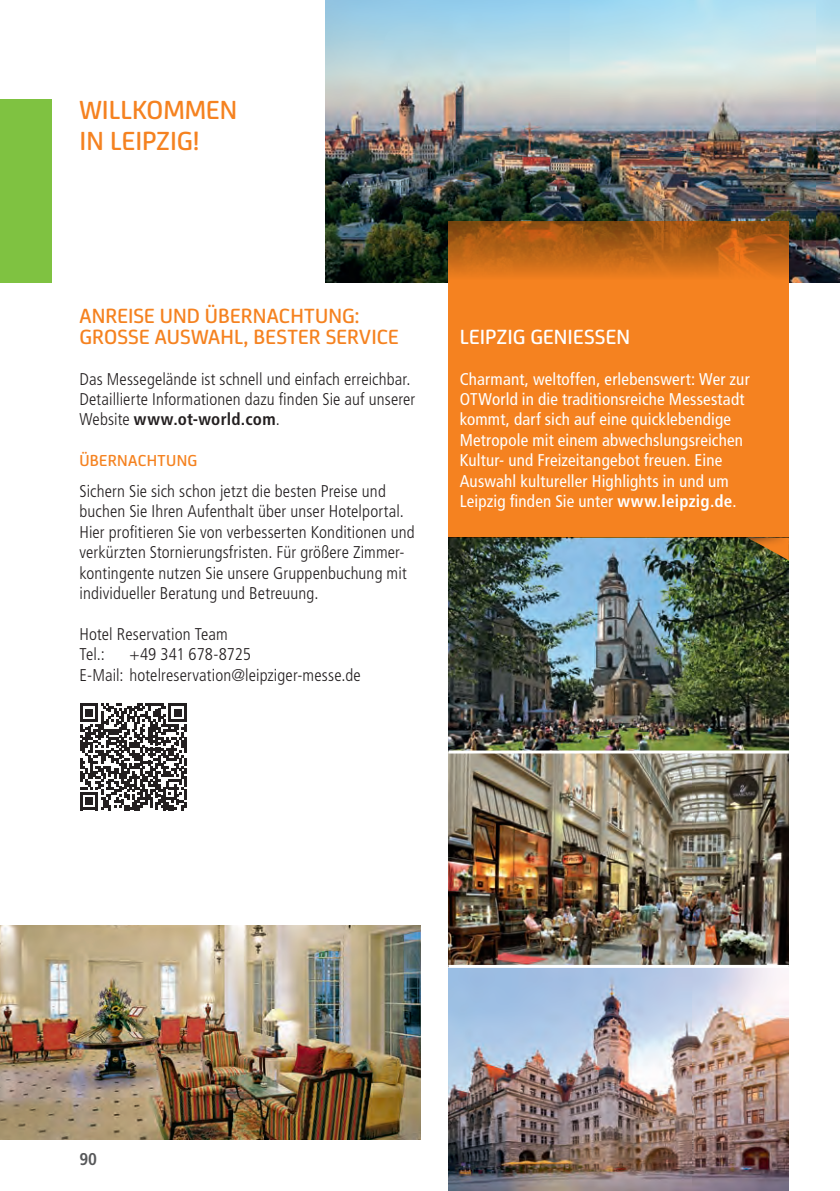
<style>
.page{position:relative;width:840px;height:1191px;background:#fff}
.page>*{position:absolute;margin:0;border:0;box-sizing:border-box;transform-origin:0 0}
.t1{font:500 28px/30.6px "FS Joey";color:#f58220}
.t2{font:500 22px/20.4px "FS Joey";letter-spacing:.005em;color:#f58220}
.t3{font:500 22px "FS Joey";color:#fff}
.t4{font:300 condensed 17px/20.4px "Frutiger LT Pro";letter-spacing:.005em;color:#231f20}
.t5{font:condensed 17px/20.4px "Frutiger LT Pro";letter-spacing:.01em;color:#fff}
.t6{font:500 17px "FS Joey";letter-spacing:.015em;color:#f58220}
.t7{font:700 condensed 17px "Frutiger LT Pro";color:#57585a}
.s1{font-weight:700}
</style>
<div class="page">
<div style="left:0;top:99px;width:51px;height:183px;background:#7fc241"></div>
<img style="left:448px;top:537px;width:340px;height:654px">
<img style="left:325px;top:0;width:514px;height:282px">
<hr style="left:448px;top:750px;width:340px;height:3px;background:#fff">
<hr style="left:448px;top:965px;width:340px;height:3px;background:#fff">
<img style="left:0;top:925px;width:420px;height:215px">
<svg style="left:448px;top:221px;width:340px;height:316px;background:#ea7c1e"></svg>
<svg style="left:747px;top:547px;width:41px;height:13px"></svg>
<div style="left:747px;top:537px;width:41px;height:10px;background:#231f20;opacity:.75"></div>
<svg style="left:80px;top:703px;width:107px;height:107px"></svg>
<h1 class="t1" style="left:79px;top:93px;width:159px">WILLKOMMEN<br>IN LEIPZIG!</h1>
<p class="t2" style="left:79px;top:304px;width:321px">ANREISE UND ÜBERNACHTUNG:<br>GROSSE AUSWAHL, BESTER SERVICE</p>
<p class="t4" style="left:79px;top:368px;width:337px">Das Messegelände ist schnell und einfach erreichbar.<br>Detaillierte Informationen dazu finden Sie auf unserer<br>Website <span class="s1">www.ot-world.com</span>.</p>
<p class="t6" style="left:79px;top:448px;width:119px">ÜBERNACHTUNG</p>
<p class="t4" style="left:79px;top:481px;width:336px">Sichern Sie sich schon jetzt die besten Preise und buchen Sie Ihren Aufenthalt über unser Hotelportal.<br>Hier profitieren Sie von verbesserten Konditionen und verkürzten Stornierungsfristen. Für größere Zimmer&shy;kontingente nutzen Sie unsere Gruppenbuchung mit individueller Beratung und Betreuung.</p>
<p class="t4" style="left:79px;top:624px;width:150px">Hotel Reservation Team<br>Tel.:</p>
<p class="t4" style="left:79px;top:644px;width:283px;text-indent:50px">+49 341 678-8725<br>E-Mail: hotelreservation@leipziger-messe.de</p>
<p class="t3" style="left:459px;top:320px;width:172px">LEIPZIG GENIESSEN</p>
<p class="t5" style="left:459px;top:368px;width:291px">Charmant, weltoffen, erlebenswert: Wer zur OTWorld in die traditionsreiche Messestadt kommt, darf sich auf eine quicklebendige Metropole mit einem abwechslungsreichen Kultur- und Freizeitangebot freuen. Eine Auswahl kultureller Highlights in und um Leipzig finden Sie unter <span class="s1">www.leipzig.de</span>.</p>
<p class="t7" style="left:79px;top:1148px;width:19px">90</p>
</div>
